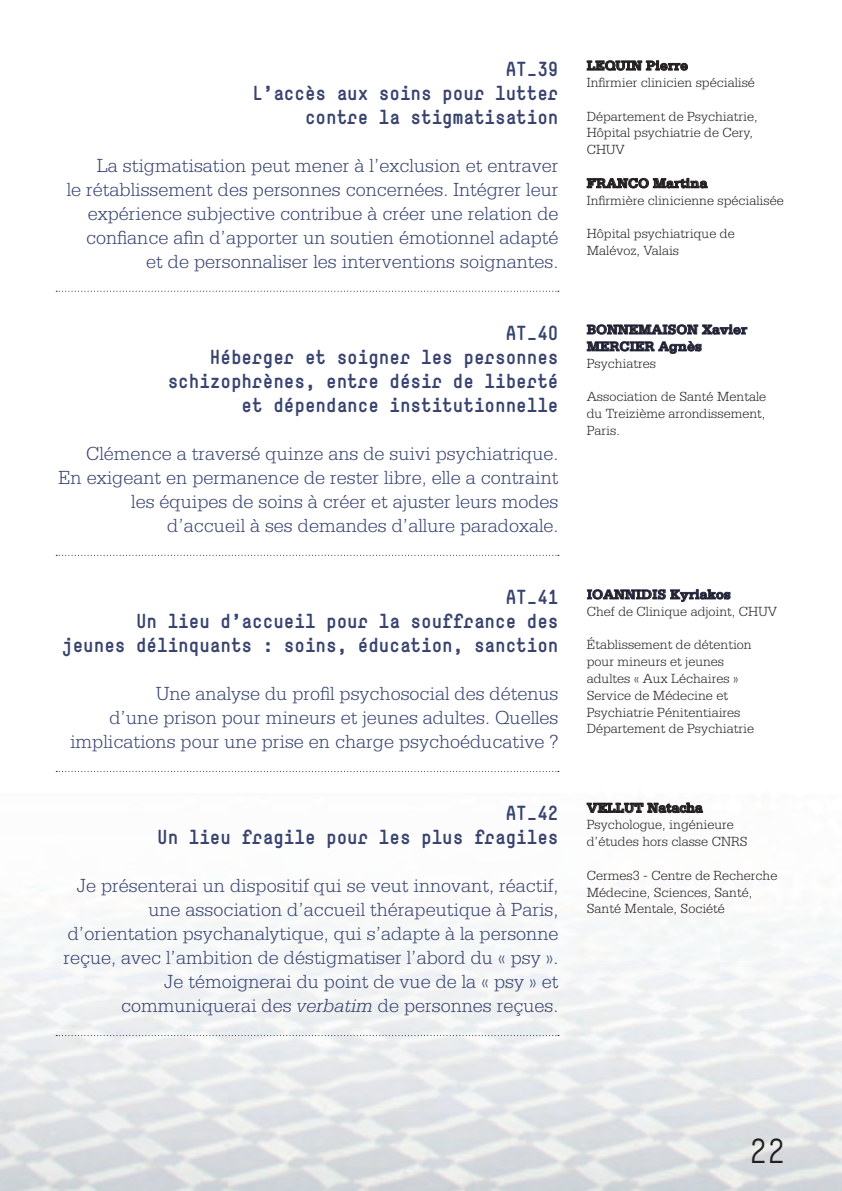
<style>
.page{position:relative;width:842px;height:1191px;background:#fff}
.page>*{position:absolute;margin:0;border:0;box-sizing:border-box;transform-origin:0 0}
.t1{font:34px "Simple";color:#231f20}
.t2{font:300 20px/24px "Serifa Std";color:#38436f;text-align:right}
.t3{font:700 20px/24px "Simple";color:#38436f;text-align:right}
.t4{font:300 14px/16.8px "Serifa Std";color:#231f20}
.t5{font:700 14px/16.8px "Serifa Std";color:#231f20}
.s1{font-style:italic}
</style>
<div class="page">
<svg style="left:56px;top:291px;width:503px;height:1px"></svg>
<svg style="left:56px;top:555px;width:503px;height:1px"></svg>
<svg style="left:56px;top:771px;width:503px;height:1px"></svg>
<svg style="left:56px;top:1035px;width:503px;height:1px"></svg>
<svg style="left:586px;top:60px;width:102px;height:11px"></svg>
<svg style="left:586px;top:177px;width:122px;height:12px"></svg>
<svg style="left:586px;top:324px;width:162px;height:30px"></svg>
<svg style="left:586px;top:589px;width:145px;height:13px"></svg>
<svg style="left:586px;top:802px;width:117px;height:11px"></svg>
<p class="t3" style="left:252px;top:56px;width:308px">AT_39<br>L’accès aux soins pour lutter contre la stigmatisation</p>
<p class="t2" style="left:67px;top:153px;width:493px">La stigmatisation peut mener à l’exclusion et entraver<br>le rétablissement des personnes concernées. Intégrer leur expérience subjective contribue à créer une relation de confiance afin d’apporter un soutien émotionnel adapté et de personnaliser les interventions soignantes.</p>
<p class="t3" style="left:168px;top:320px;width:392px">AT_40<br>Héberger et soigner les personnes schizophrènes, entre désir de liberté et dépendance institutionnelle</p>
<p class="t2" style="left:58px;top:441px;width:502px">Clémence a traversé quinze ans de suivi psychiatrique.<br>En exigeant en permanence de rester libre, elle a contraint les équipes de soins à créer et ajuster leurs modes d’accueil à ses demandes d’allure paradoxale.</p>
<p class="t3" style="left:62px;top:584px;width:498px">AT_41<br>Un lieu d’accueil pour la souffrance des<br>jeunes délinquants : soins, éducation, sanction</p>
<p class="t2" style="left:70px;top:681px;width:490px">Une analyse du profil psychosocial des détenus<br>d’une prison pour mineurs et jeunes adultes. Quelles implications pour une prise en charge psychoéducative ?</p>
<p class="t3" style="left:157px;top:800px;width:403px">AT_42<br>Un lieu fragile pour les plus fragiles</p>
<p class="t2" style="left:63px;top:873px;width:497px">Je présenterai un dispositif qui se veut innovant, réactif, une association d’accueil thérapeutique à Paris, d’orientation psychanalytique, qui s’adapte à la personne reçue, avec l’ambition de déstigmatiser l’abord du « psy ».<br>Je témoignerai du point de vue de la « psy » et communiquerai des <span class="s1">verbatim</span> de personnes reçues.</p>
<p class="t5" style="left:587px;top:57px;width:103px">LEQUIN Pierre</p>
<p class="t4" style="left:587px;top:74px;width:170px">Infirmier clinicien spécialisé</p>
<p class="t4" style="left:587px;top:108px;width:172px">Département de Psychiatrie,<br>Hôpital psychiatrie de Cery,<br>CHUV</p>
<p class="t5" style="left:587px;top:175px;width:122px">FRANCO Martina</p>
<p class="t4" style="left:587px;top:192px;width:198px">Infirmière clinicienne spécialisée</p>
<p class="t4" style="left:587px;top:225px;width:149px">Hôpital psychiatrique de<br>Malévoz, Valais</p>
<p class="t5" style="left:587px;top:321px;width:162px">BONNEMAISON Xavier<br>MERCIER Agnès</p>
<p class="t4" style="left:587px;top:355px;width:71px">Psychiatres</p>
<p class="t4" style="left:587px;top:388px;width:181px;text-align:justify">Association de Santé Mentale du Treizième arrondissement, Paris.</p>
<p class="t5" style="left:587px;top:586px;width:145px">IOANNIDIS Kyriakos</p>
<p class="t4" style="left:587px;top:603px;width:192px">Chef de Clinique adjoint, CHUV</p>
<p class="t4" style="left:587px;top:636px;width:169px">Établissement de détention pour mineurs et jeunes adultes « Aux Léchaires »<br>Service de Médecine et<br>Psychiatrie Pénitentiaires<br>Département de Psychiatrie</p>
<p class="t5" style="left:587px;top:799px;width:117px">VELLUT Natacha</p>
<p class="t4" style="left:587px;top:816px;width:162px">Psychologue, ingénieure d’études hors classe CNRS</p>
<p class="t4" style="left:587px;top:867px;width:192px">Cermes3 - Centre de Recherche<br>Médecine, Sciences, Santé,<br>Santé Mentale, Société</p>
<h1 class="t1" style="left:749px;top:1130px;width:37px">22</h1>
</div>
